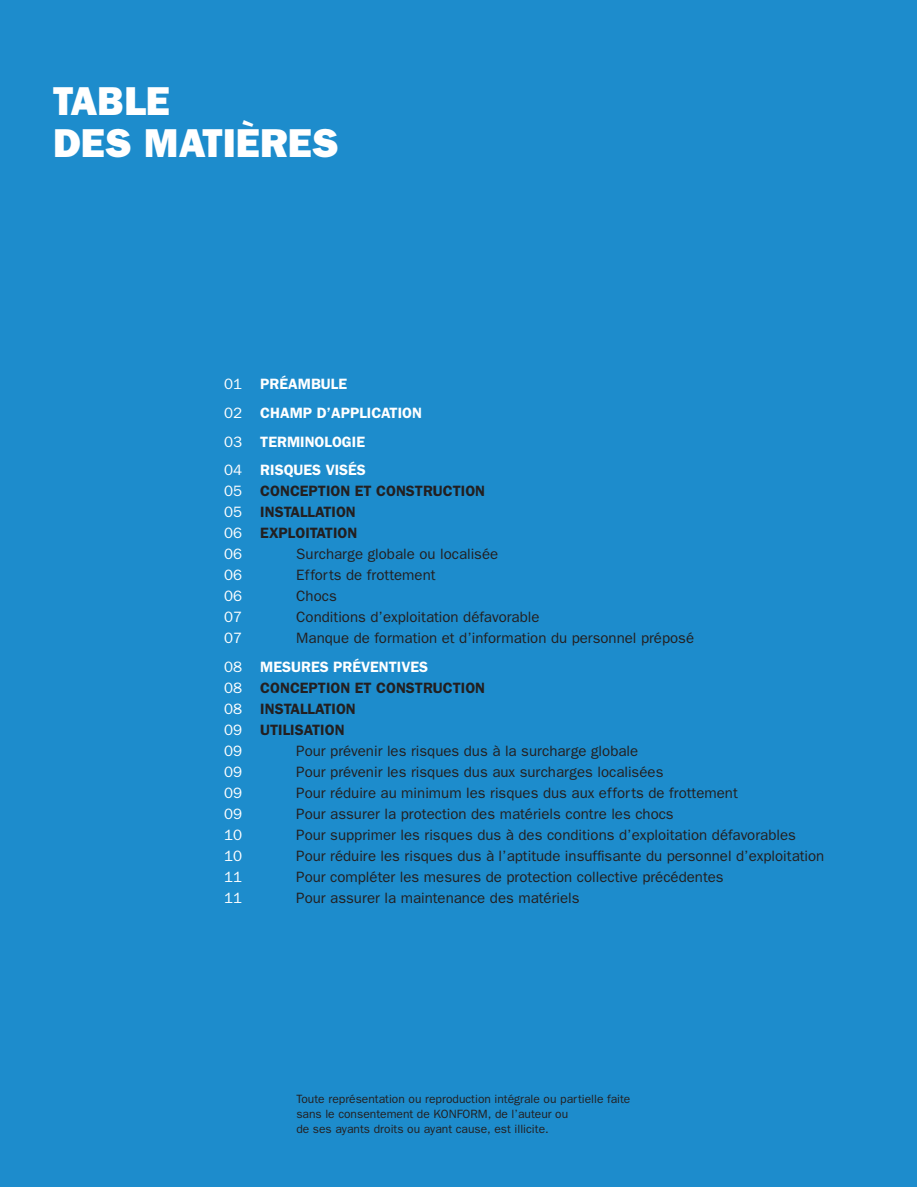
<style>
.page{position:relative;width:917px;height:1187px;background:#fff}
.page>*{position:absolute;margin:0;border:0;box-sizing:border-box;transform-origin:0 0}
.t1{font:800 40.5px/42px "Franklin Gothic";color:#fff}
.t2{font:15px/28.5px "Franklin Gothic";color:#231f20}
.t3{font:600 15px/21px "Franklin Gothic";color:#231f20}
.t4{font:600 15px/28.5px "Franklin Gothic";color:#fff}
.t5{font:15px "Franklin Gothic";color:#fff}
.t6{font:12px/15px "Franklin Gothic";color:#231f20}
.s1{font-weight:400}
.s2{font-weight:400;color:#fff}
.s3{color:#fff}
.s4{font-weight:600;color:#fff}
</style>
<div class="page">
<div style="left:0;top:0;width:916px;height:1186px;background:#1d8ccc"></div>
<h1 class="t1" style="left:53px;top:79px;width:287px">TABLE<br>DES MATIÈRES</h1>
<p class="t4" style="left:224px;top:369px;width:199px"><span class="s1">01</span> PRÉAMBULE<br><span class="s1">02</span> CHAMP D’APPLICATION<br><span class="s1">03</span> TERMINOLOGIE<br><span class="s1">04</span> RISQUES VISÉS</p>
<p class="t3" style="left:224px;top:480px;width:262px"><span class="s2">05</span> CONCEPTION ET CONSTRUCTION<br><span class="s2">05</span> INSTALLATION<br><span class="s2">06</span> EXPLOITATION<br><span class="s2">06</span></p>
<p class="t2" style="left:296px;top:539px;width:203px">Surcharge globale ou localisée</p>
<p class="t5" style="left:224px;top:566px;width:19px">06</p>
<p class="t2" style="left:296px;top:560px;width:141px">Efforts de frottement</p>
<p class="t5" style="left:224px;top:587px;width:19px">06</p>
<p class="t2" style="left:296px;top:581px;width:42px">Chocs</p>
<p class="t5" style="left:224px;top:608px;width:19px">07</p>
<p class="t2" style="left:296px;top:602px;width:244px">Conditions d’exploitation défavorable</p>
<p class="t5" style="left:224px;top:629px;width:19px">07</p>
<p class="t2" style="left:224px;top:623px;width:471px;text-indent:72px">Manque de formation et d’information du personnel préposé<br><span class="s3">08</span> <span class="s4">MESURES PRÉVENTIVES</span></p>
<p class="t3" style="left:224px;top:676px;width:262px"><span class="s2">08</span> CONCEPTION ET CONSTRUCTION<br><span class="s2">08</span> INSTALLATION<br><span class="s2">09</span> UTILISATION<br><span class="s2">09</span></p>
<p class="t2" style="left:296px;top:736px;width:343px">Pour prévenir les risques dus à la surcharge globale</p>
<p class="t5" style="left:224px;top:763px;width:19px">09</p>
<p class="t2" style="left:296px;top:757px;width:368px">Pour prévenir les risques dus aux surcharges localisées</p>
<p class="t5" style="left:224px;top:784px;width:19px">09</p>
<p class="t2" style="left:296px;top:778px;width:443px">Pour réduire au minimum les risques dus aux efforts de frottement</p>
<p class="t5" style="left:224px;top:805px;width:19px">09</p>
<p class="t2" style="left:296px;top:799px;width:379px">Pour assurer la protection des matériels contre les chocs</p>
<p class="t5" style="left:224px;top:826px;width:19px">10</p>
<p class="t2" style="left:296px;top:820px;width:501px">Pour supprimer les risques dus à des conditions d’exploitation défavorables</p>
<p class="t5" style="left:224px;top:847px;width:19px">10</p>
<p class="t2" style="left:296px;top:841px;width:529px">Pour réduire les risques dus à l’aptitude insuffisante du personnel d’exploitation</p>
<p class="t5" style="left:224px;top:868px;width:19px">11</p>
<p class="t2" style="left:296px;top:862px;width:429px">Pour compléter les mesures de protection collective précédentes</p>
<p class="t5" style="left:224px;top:889px;width:19px">11</p>
<p class="t2" style="left:296px;top:883px;width:285px">Pour assurer la maintenance des matériels</p>
<p class="t6" style="left:296px;top:1090px;width:335px">Toute représentation ou reproduction intégrale ou partielle faite sans le consentement de KONFORM, de l’auteur ou<br>de ses ayants droits ou ayant cause, est illicite.</p>
</div>
